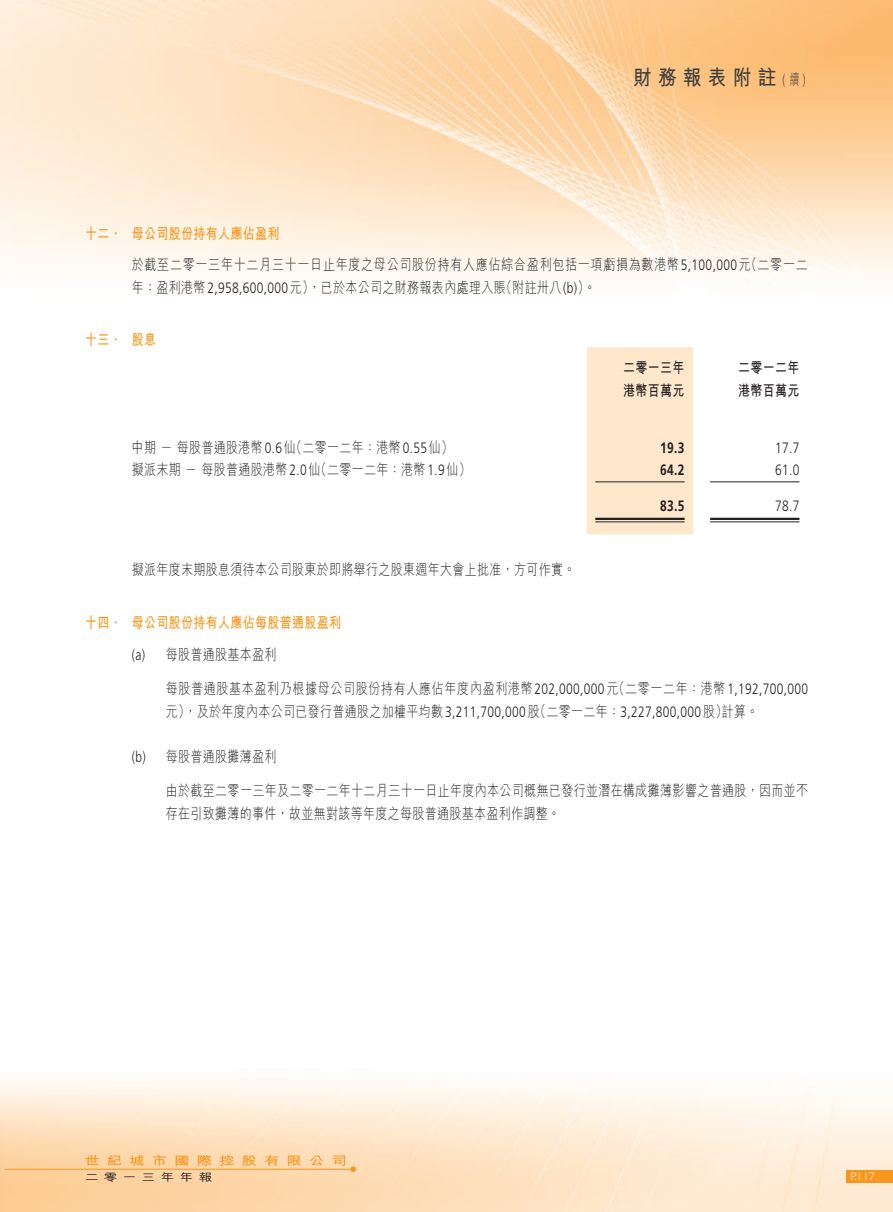
<style>
.page{position:relative;width:893px;height:1212px;background:#fff}
.page>*{position:absolute;margin:0;border:0;box-sizing:border-box;transform-origin:0 0}
.t1{font:700 21px "M Hei HK";letter-spacing:.335em;color:#3e3e3f;scale:.89 1}
._1__內文{font:300 15px/22.5px "M Hei HK";letter-spacing:.03em;color:#231f20;scale:.8 1}
._1__內文-2{font:300 15px/22.5px "M Hei HK";letter-spacing:.055em;color:#231f20;scale:.8 1}
._1__內文-3{font:300 15px/22.5px "M Hei HK";letter-spacing:.06em;color:#231f20;scale:.8 1}
._3__標題{font:700 15px "M Hei HK";letter-spacing:.03em;color:#f7971d;scale:.8 1}
._1__內文-4{font:700 15px "M Hei HK";letter-spacing:.03em;color:#231f20;scale:.8 1}
._1__內文-5{font:700 15px "Frutiger LT Std";color:#231f20;scale:.8 1}
._1__內文-6{font:300 15px "Frutiger LT Std";color:#231f20;scale:.8 1}
.t2{font:700 12px "M Hei HK";letter-spacing:.45em;color:#f7971d;scale:1.29 1}
.t3{font:300 10.8px "Gill Sans Std";color:#fff;scale:1.13 1}
.t4{font:500 10.5px "M Hei HK";letter-spacing:.4em;color:#231f20;scale:1.29 1}
.s1{font-family:"Frutiger LT Std";font-weight:300;font-size:15px}
.s2{font-weight:300;font-size:15px}
.s3{font-family:"Frutiger LT Std"}
</style>
<div class="page">
<img style="left:1px;top:0;width:892px;height:1212px">
<div style="left:846px;top:1170px;width:47px;height:12px;background:#f7971d"></div>
<hr style="left:5px;top:1169px;width:347px;height:1px;background:#f7971d">
<svg style="left:350px;top:1166px;width:6px;height:6px"></svg>
<div style="left:587px;top:347px;width:106px;height:187px;background:#fee7cb"></div>
<hr style="left:595px;top:481px;width:90px;height:1px;background:#231f20">
<hr style="left:710px;top:481px;width:89px;height:1px;background:#231f20">
<hr style="left:595px;top:518px;width:90px;height:2px;background:#231f20">
<hr style="left:595px;top:521px;width:90px;height:1px;background:#231f20">
<hr style="left:710px;top:518px;width:89px;height:2px;background:#231f20">
<hr style="left:710px;top:521px;width:89px;height:1px;background:#231f20">
<h1 class="t1" style="left:633px;top:62px;width:195px">財務報表附註 <span class="s1">(</span> <span class="s2">續</span><span class="s1">)</span></h1>
<p class="_3__標題" style="left:85px;top:222px;width:245px">十二、 母公司股份持有人應佔盈利</p>
<p class="_1__內文-3" style="left:132px;top:253px;width:846px">於截至二零一三年十二月三十一日止年度之母公司股份持有人應佔綜合盈利包括一項虧損為數港幣<span class="s3">5,100,000</span>元（二零一二年：盈利港幣<span class="s3">2,958,600,000</span>元），已於本公司之財務報表內處理入賬（附註卅八<span class="s3">(b)</span>）。</p>
<p class="_3__標題" style="left:85px;top:329px;width:90px">十三、 股息</p>
<p class="_1__內文-4" style="left:623px;top:357px;width:78px">二零一三年</p>
<p class="_1__內文-4" style="left:738px;top:357px;width:78px">二零一二年</p>
<p class="_1__內文-4" style="left:623px;top:379px;width:78px">港幣百萬元</p>
<p class="_1__內文-4" style="left:738px;top:379px;width:78px">港幣百萬元</p>
<p class="_1__內文" style="left:132px;top:436px;width:403px">中期－每股普通股港幣<span class="s3">0.6</span>仙（二零一二年：港幣<span class="s3">0.55</span>仙）</p>
<p class="_1__內文-5" style="left:660px;top:438px;width:32px">19.3</p>
<p class="_1__內文-6" style="left:775px;top:439px;width:32px">17.7</p>
<p class="_1__內文" style="left:132px;top:458px;width:425px">擬派末期－每股普通股港幣<span class="s3">2.0</span>仙（二零一二年：港幣<span class="s3">1.9</span>仙）</p>
<p class="_1__內文-5" style="left:660px;top:461px;width:32px">64.2</p>
<p class="_1__內文-6" style="left:775px;top:461px;width:32px">61.0</p>
<p class="_1__內文-5" style="left:660px;top:497px;width:32px">83.5</p>
<p class="_1__內文-6" style="left:775px;top:498px;width:32px">78.7</p>
<p class="_1__內文" style="left:132px;top:558px;width:556px">擬派年度末期股息須待本公司股東於即將舉行之股東週年大會上批准，方可作實。</p>
<p class="_3__標題" style="left:85px;top:611px;width:322px">十四、 母公司股份持有人應佔每股普通股盈利</p>
<p class="_1__內文" style="left:132px;top:642px;width:182px"><span class="s3">(a)</span> 每股普通股基本盈利</p>
<p class="_1__內文-2" style="left:166px;top:677px;width:804px">每股普通股基本盈利乃根據母公司股份持有人應佔年度內盈利港幣<span class="s3">202,000,000</span>元（二零一二年：港幣<span class="s3">1,192,700,000</span>元），及於年度內本公司已發行普通股之加權平均數<span class="s3">3,211,700,000</span>股（二零一二年：<span class="s3">3,227,800,000</span>股）計算。</p>
<p class="_1__內文" style="left:132px;top:744px;width:182px"><span class="s3">(b)</span> 每股普通股攤薄盈利</p>
<p class="_1__內文" style="left:166px;top:779px;width:804px">由於截至二零一三年及二零一二年十二月三十一日止年度內本公司概無已發行並潛在構成攤薄影響之普通股，因而並不存在引致攤薄的事件，故並無對該等年度之每股普通股基本盈利作調整。</p>
<p class="t2" style="left:84px;top:1152px;width:205px">世紀城市國際控股有限公司</p>
<p class="t4" style="left:85px;top:1169px;width:100px">二零一三年年報</p>
<p class="t3" style="left:850px;top:1170px;width:23px">P.117</p>
</div>
